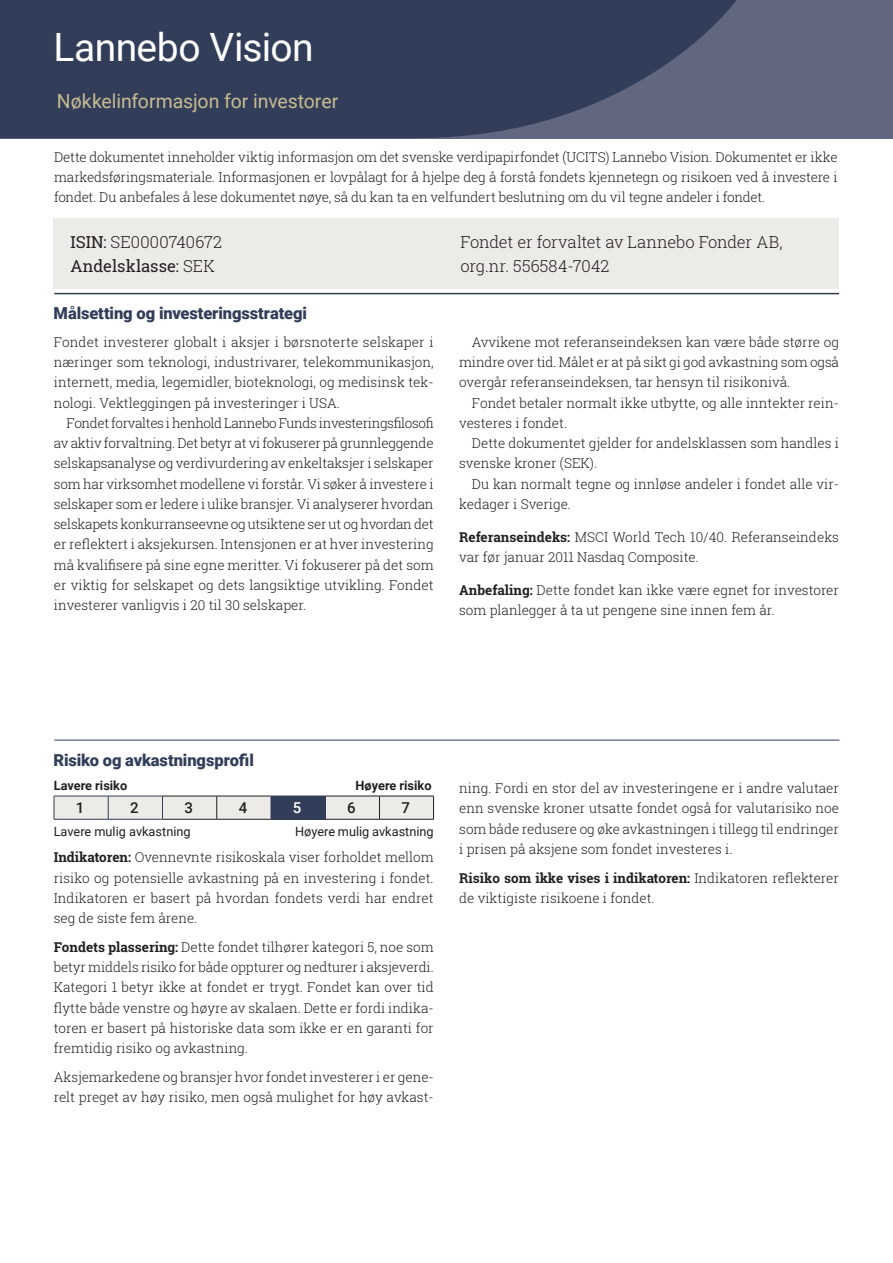
<style>
.page{position:relative;width:893px;height:1263px;background:#fff}
.page>*{position:absolute;margin:0;border:0;box-sizing:border-box;transform-origin:0 0}
.Fondrubrik_NY{font:39px "Roboto";letter-spacing:-.015em;color:#fff}
.FondUnderRubrik{font:19.5px "Roboto";letter-spacing:-.005em;color:#c6bb92}
.FondFakta{font:300 16.5px "Roboto Slab";letter-spacing:-.005em;color:#231f20}
.Rubrik{font:900 16.5px "Roboto";letter-spacing:-.005em;color:#323e59}
.FondFakta-2{font:16.5px "Roboto Slab";color:#231f20}
.t1{font:500 15px "Roboto";color:#231f20}
.t2{font:500 15px "Roboto";color:#fff}
.Brödtext_2_a{font:300 13.5px/20.2px "Roboto Slab";color:#231f20;text-align:justify}
.Brödtext_1_a{font:300 13.5px/20.2px "Roboto Slab";color:#231f20}
.Faktatext_1_a{font:12.75px "Roboto";color:#231f20}
.Faktatext_1_a-2{font:700 12.75px "Roboto";color:#231f20}
.s1{font-weight:400}
.s2{font-weight:300}
.s3{font-weight:700}
</style>
<div class="page">
<div style="left:0;top:0;width:893px;height:138px;background:#626780"></div>
<svg style="left:0;top:0;width:737px;height:138px;background:#38435d"></svg>
<div style="left:54px;top:218px;width:785px;height:71px;background:#edebe7"></div>
<hr style="left:54px;top:740px;width:785px;height:1px;background:#323e59">
<hr style="left:54px;top:293px;width:785px;height:1px;background:#323e59">
<div style="left:54px;top:796px;width:54px;height:23px;background:#edebe7"></div>
<hr style="left:163px;top:819px;width:54px;height:1px;background:#231f20">
<hr style="left:217px;top:819px;width:54px;height:1px;background:#231f20">
<hr style="left:325px;top:819px;width:54px;height:1px;background:#231f20">
<hr style="left:379px;top:819px;width:55px;height:1px;background:#231f20">
<hr style="left:271px;top:819px;width:54px;height:1px;background:#323e59">
<hr style="left:108px;top:819px;width:55px;height:1px;background:#323e59">
<hr style="left:54px;top:796px;width:54px;height:1px;background:#323e59">
<svg style="left:54px;top:796px;width:1px;height:23px"></svg>
<svg style="left:108px;top:796px;width:326px;height:23px;background:#c4c5c7"></svg>
<hr style="left:54px;top:819px;width:54px;height:1px;background:#323e59">
<p class="Fondrubrik_NY" style="left:54px;top:20px;width:262px">Lannebo Vision</p>
<p class="FondUnderRubrik" style="left:57px;top:88px;width:283px">Nøkkelinformasjon for investorer</p>
<p class="Brödtext_2_a" style="left:54px;top:147px;width:785px">Dette dokumentet inneholder viktig informasjon om det svenske verdipapirfondet (UCITS) Lannebo Vision. Dokumentet er ikke markedsføringsmateriale. Informasjonen er lovpålagt for å hjelpe deg å forstå fondets kjennetegn og risikoen ved å investere i fondet. Du anbefales å lese dokumentet nøye, så du kan ta en velfundert beslutning om du vil tegne andeler i fondet.</p>
<p class="FondFakta" style="left:71px;top:231px;width:153px"><span class="s1">ISIN:</span> SE0000740672</p>
<p class="FondFakta" style="left:461px;top:231px;width:323px">Fondet er forvaltet av Lannebo Fonder AB,</p>
<p class="FondFakta-2" style="left:71px;top:255px;width:146px">Andelsklasse: <span class="s2">SEK</span></p>
<p class="FondFakta" style="left:461px;top:255px;width:150px">org.nr. 556584-7042</p>
<p class="Rubrik" style="left:54px;top:302px;width:255px">Målsetting og investeringsstrategi</p>
<p class="Brödtext_2_a" style="left:54px;top:331px;width:381px">Fondet investerer globalt i aksjer i børsnoterte selskaper i næringer som teknologi, industrivarer, telekommunikasjon, internett, media, legemidler, bioteknologi, og medisinsk tek&shy;nologi. Vektleggingen på investeringer i USA.</p>
<p class="Brödtext_2_a" style="left:54px;top:412px;width:381px;text-indent:13px">Fondet forvaltes i henhold Lannebo Funds investeringsfilosofi av aktiv forvaltning. Det betyr at vi fokuserer på grunnleggende selskapsanalyse og verdivurdering av enkeltaksjer i selskaper som har virksomhet modellene vi forstår. Vi søker å investere i selskaper som er ledere i ulike bransjer. Vi analyserer hvordan selskapets konkurranseevne og utsiktene ser ut og hvordan det er reflektert i aksjekursen. Intensjonen er at hver investering må kvalifisere på sine egne meritter. Vi fokuserer på det som er viktig for selskapet og dets langsiktige utvikling. Fondet investerer vanligvis i 20 til 30 selskaper.</p>
<p class="Brödtext_2_a" style="left:459px;top:331px;width:381px;text-indent:13px">Avvikene mot referanseindeksen kan være både større og mindre over tid. Målet er at på sikt gi god avkastning som også overgår referanseindeksen, tar hensyn til risikonivå.</p>
<p class="Brödtext_2_a" style="left:459px;top:392px;width:381px;text-indent:13px">Fondet betaler normalt ikke utbytte, og alle inntekter rein&shy;vesteres i fondet.</p>
<p class="Brödtext_2_a" style="left:459px;top:433px;width:381px;text-indent:13px">Dette dokumentet gjelder for andelsklassen som handles i svenske kroner (SEK).</p>
<p class="Brödtext_2_a" style="left:459px;top:473px;width:381px;text-indent:13px">Du kan normalt tegne og innløse andeler i fondet alle vir&shy;kedager i Sverige.</p>
<p class="Brödtext_1_a" style="left:459px;top:526px;width:381px"><span class="s3">Referanseindeks:</span> MSCI World Tech 10/40. Referanseindeks var før januar 2011 Nasdaq Composite.</p>
<p class="Brödtext_1_a" style="left:459px;top:580px;width:381px"><span class="s3">Anbefaling:</span> Dette fondet kan ikke være egnet for investorer som planlegger å ta ut pengene sine innen fem år.</p>
<p class="Rubrik" style="left:54px;top:748px;width:202px">Risiko og avkastningsprofil</p>
<p class="Faktatext_1_a-2" style="left:54px;top:776px;width:75px">Lavere risiko</p>
<p class="Faktatext_1_a-2" style="left:356px;top:776px;width:78px">Høyere risiko</p>
<p class="Brödtext_2_a" style="left:459px;top:778px;width:381px">ning. Fordi en stor del av investeringene er i andre valutaer enn svenske kroner utsatte fondet også for valutarisiko noe som både redusere og øke avkastningen i tillegg til endringer i prisen på aksjene som fondet investeres i.</p>
<p class="Brödtext_2_a" style="left:459px;top:867px;width:381px"><span class="s3">Risiko som ikke vises i indikatoren:</span> Indikatoren reflekterer de viktigiste risikoene i fondet.</p>
<p class="t1" style="left:76px;top:797px;width:10px">1</p>
<p class="t1" style="left:130px;top:797px;width:10px">2</p>
<p class="t1" style="left:184px;top:797px;width:10px">3</p>
<p class="t1" style="left:239px;top:797px;width:10px">4</p>
<p class="t2" style="left:293px;top:797px;width:10px">5</p>
<p class="t1" style="left:347px;top:797px;width:10px">6</p>
<p class="t1" style="left:401px;top:797px;width:10px">7</p>
<p class="Faktatext_1_a" style="left:54px;top:822px;width:138px">Lavere mulig avkastning</p>
<p class="Faktatext_1_a" style="left:295px;top:822px;width:140px">Høyere mulig avkastning</p>
<p class="Brödtext_2_a" style="left:54px;top:847px;width:381px"><span class="s3">Indikatoren:</span> Ovennevnte risikoskala viser forholdet mellom risiko og potensielle avkastning på en investering i fondet.<br>Indikatoren er basert på hvordan fondets verdi har endret seg de siste fem årene.</p>
<p class="Brödtext_2_a" style="left:54px;top:936px;width:382px"><span class="s3">Fondets plassering:</span> Dette fondet tilhører kategori 5, noe som betyr middels risiko for både oppturer og nedturer i aksjeverdi.<br>Kategori 1 betyr ikke at fondet er trygt. Fondet kan over tid flytte både venstre og høyre av skalaen. Dette er fordi indika&shy;toren er basert på historiske data som ikke er en garanti for fremtidig risiko og avkastning.</p>
<p class="Brödtext_2_a" style="left:54px;top:1066px;width:381px">Aksjemarkedene og bransjer hvor fondet investerer i er gene&shy;relt preget av høy risiko, men også mulighet for høy avkast-</p>
</div>
